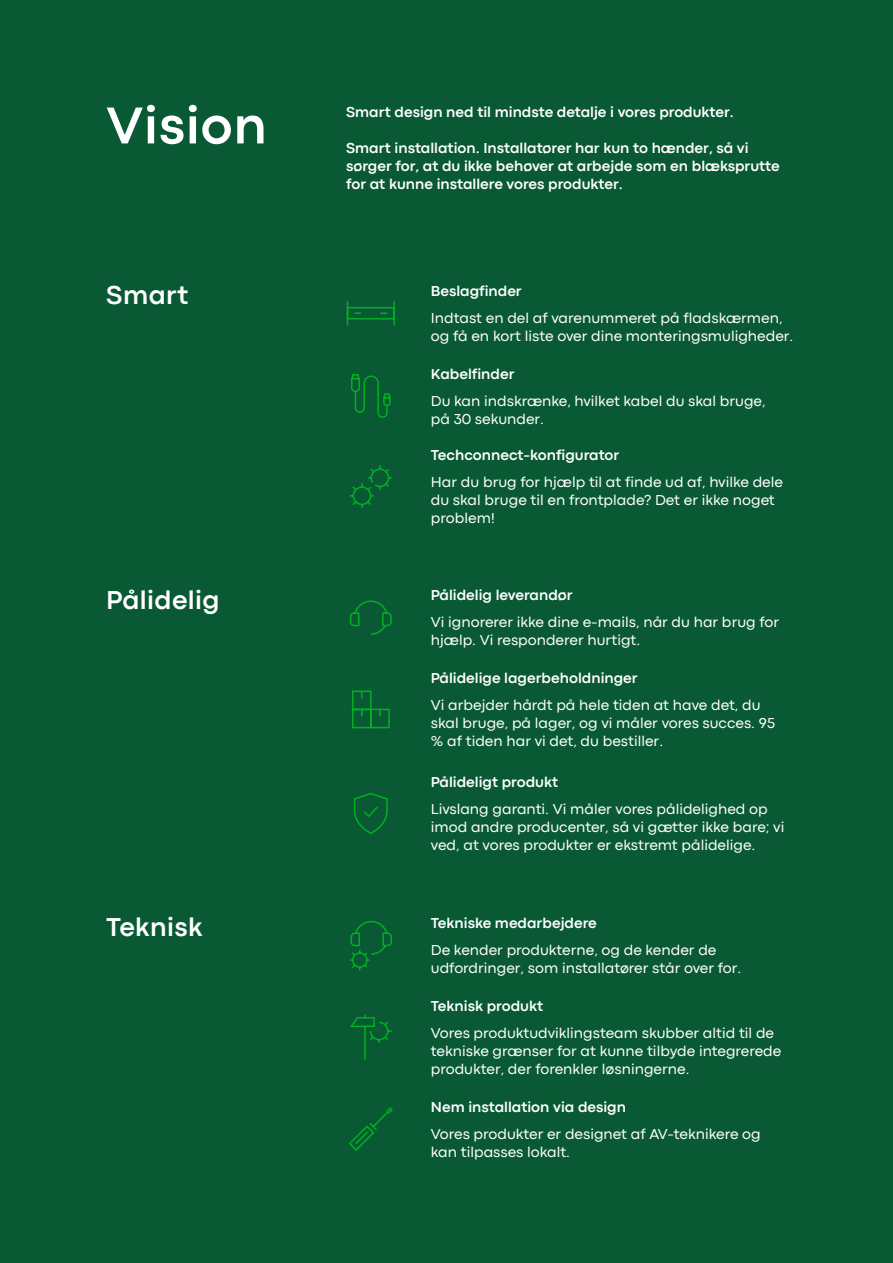
<style>
.page{position:relative;width:893px;height:1263px;background:#095935}
.page>*{position:absolute;margin:0;border:0;box-sizing:border-box;transform-origin:0 0}
.t1{font:700 54px "Codec Pro";letter-spacing:.015em;color:#fff}
.t2{font:700 27px "Codec Pro";letter-spacing:.015em;color:#fff}
.t3{font:15px/18px "Codec Pro";color:#fff}
.t4{font:700 15px/18px "Codec Pro";color:#fff}
</style>
<div class="page">
<svg style="left:346px;top:300px;width:49px;height:26px"></svg>
<svg style="left:351px;top:374px;width:40px;height:44px"></svg>
<svg style="left:350px;top:465px;width:42px;height:43px"></svg>
<svg style="left:350px;top:600px;width:42px;height:35px"></svg>
<svg style="left:351px;top:690px;width:39px;height:39px"></svg>
<svg style="left:353px;top:793px;width:35px;height:41px"></svg>
<svg style="left:350px;top:921px;width:42px;height:49px"></svg>
<svg style="left:349px;top:1107px;width:44px;height:44px"></svg>
<svg style="left:350px;top:1014px;width:42px;height:46px"></svg>
<h1 class="t1" style="left:106px;top:93px;width:162px">Vision</h1>
<p class="t4" style="left:346px;top:102px;width:389px">Smart design ned til mindste detalje i vores produkter.</p>
<p class="t4" style="left:346px;top:138px;width:435px">Smart installation. Installatører har kun to hænder, så vi sørger for, at du ikke behøver at arbejde som en blæksprutte for at kunne installere vores produkter.</p>
<h2 class="t2" style="left:106px;top:279px;width:84px">Smart</h2>
<p class="t4" style="left:431px;top:282px;width:92px">Beslagfinder</p>
<p class="t3" style="left:431px;top:309px;width:364px">Indtast en del af varenummeret på fladskærmen, og få en kort liste over dine monteringsmuligheder.</p>
<p class="t4" style="left:431px;top:364px;width:85px">Kabelfinder</p>
<p class="t3" style="left:431px;top:391px;width:336px">Du kan indskrænke, hvilket kabel du skal bruge, på 30 sekunder.</p>
<p class="t4" style="left:431px;top:446px;width:190px">Techconnect-konfigurator</p>
<p class="t3" style="left:431px;top:473px;width:354px">Har du brug for hjælp til at finde ud af, hvilke dele du skal bruge til en frontplade? Det er ikke noget problem!</p>
<h2 class="t2" style="left:106px;top:583px;width:115px">Pålidelig</h2>
<p class="t4" style="left:431px;top:586px;width:143px">Pålidelig leverandør</p>
<p class="t3" style="left:431px;top:613px;width:350px">Vi ignorerer ikke dine e-mails, når du har brug for hjælp. Vi responderer hurtigt.</p>
<p class="t4" style="left:431px;top:669px;width:208px">Pålidelige lagerbeholdninger</p>
<p class="t3" style="left:431px;top:696px;width:346px">Vi arbejder hårdt på hele tiden at have det, du skal bruge, på lager, og vi måler vores succes. 95 % af tiden har vi det, du bestiller.</p>
<p class="t4" style="left:431px;top:773px;width:129px">Pålideligt produkt</p>
<p class="t3" style="left:431px;top:800px;width:355px">Livslang garanti. Vi måler vores pålidelighed op imod andre producenter, så vi gætter ikke bare; vi ved, at vores produkter er ekstremt pålidelige.</p>
<h2 class="t2" style="left:106px;top:911px;width:98px">Teknisk</h2>
<p class="t4" style="left:431px;top:914px;width:167px">Tekniske medarbejdere</p>
<p class="t3" style="left:431px;top:941px;width:312px">De kender produkterne, og de kender de udfordringer, som installatører står over for.</p>
<p class="t4" style="left:431px;top:997px;width:114px">Teknisk produkt</p>
<p class="t3" style="left:431px;top:1024px;width:352px">Vores produktudviklingsteam skubber altid til de tekniske grænser for at kunne tilbyde integrerede produkter, der forenkler løsningerne.</p>
<p class="t4" style="left:431px;top:1097px;width:197px">Nem installation via design</p>
<p class="t3" style="left:431px;top:1124px;width:331px">Vores produkter er designet af AV-teknikere og kan tilpasses lokalt.</p>
</div>
